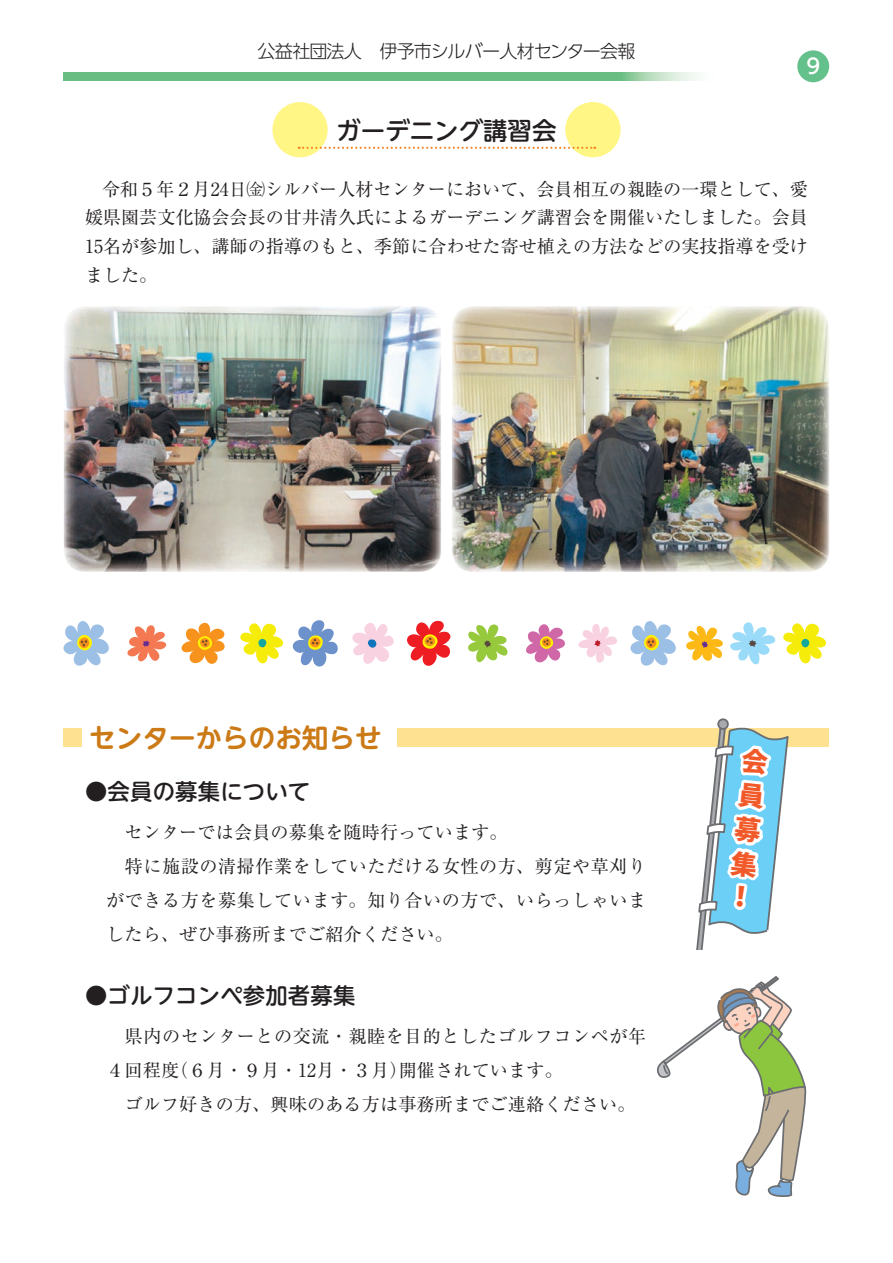
<style>
.page{position:relative;width:893px;height:1263px;background:#fff}
.page>*{position:absolute;margin:0;border:0;box-sizing:border-box;transform-origin:0 0}
.t1{font:700 26.55px "UD Shin M Go Pro De";color:#cb7a16}
.t2{font:800 26.55px/34px "Koz Go Pro";color:#f15929;text-align:justify}
.t3{font:500 24.45px "UD Shin M Go Pro";color:#231f20}
.t4{font:500 22.35px "UD Shin M Go Pro";letter-spacing:.01em;color:#231f20}
.t5{font:500 20.7px "UD Shin Go Pro";color:#fff}
.t6{font:18px/28.7px "Ryumin Pro";letter-spacing:.01em;color:#231f20;text-align:justify}
.t7{font:18px/34px "Ryumin Pro";letter-spacing:.03em;color:#231f20}
.t8{font:300 18px "UD Shin Go Pro";letter-spacing:-.045em;color:#231f20}
</style>
<div class="page">
<div style="left:797px;top:50px;width:32px;height:32px;background:#65c18b;border-radius:50%"></div>
<img style="left:64px;top:72px;width:632px;height:9px">
<div style="left:272px;top:102px;width:56px;height:55px;background:#fff685;border-radius:50%"></div>
<div style="left:565px;top:102px;width:56px;height:55px;background:#fff685;border-radius:50%"></div>
<svg style="left:63px;top:621px;width:46px;height:45px"></svg>
<svg style="left:630px;top:621px;width:46px;height:45px"></svg>
<svg style="left:407px;top:620px;width:44px;height:46px"></svg>
<svg style="left:240px;top:623px;width:44px;height:40px"></svg>
<svg style="left:783px;top:623px;width:44px;height:40px"></svg>
<svg style="left:526px;top:624px;width:39px;height:39px"></svg>
<svg style="left:292px;top:620px;width:46px;height:47px"></svg>
<svg style="left:578px;top:624px;width:39px;height:39px"></svg>
<svg style="left:181px;top:622px;width:44px;height:42px"></svg>
<svg style="left:127px;top:625px;width:40px;height:37px"></svg>
<svg style="left:686px;top:622px;width:89px;height:43px"></svg>
<svg style="left:468px;top:624px;width:40px;height:39px"></svg>
<svg style="left:352px;top:623px;width:42px;height:41px"></svg>
<img style="left:64px;top:306px;width:377px;height:266px">
<img style="left:452px;top:306px;width:377px;height:266px">
<svg style="left:299px;top:147px;width:296px;height:2px"></svg>
<div style="left:398px;top:728px;width:431px;height:18px;background:#ffe192"></div>
<div style="left:64px;top:728px;width:18px;height:18px;background:#ffe192"></div>
<svg style="left:690px;top:718px;width:99px;height:231px"></svg>
<svg style="left:656px;top:976px;width:151px;height:221px"></svg>
<p class="t8" style="left:257px;top:37px;width:380px">公益社団法人　伊予市シルバー人材センター会報</p>
<p class="t5" style="left:806px;top:50px;width:15px">9</p>
<h2 class="t3" style="left:336px;top:110px;width:222px">ガーデニング講習会</h2>
<p class="t6" style="left:85px;top:173px;width:724px;text-indent:17px">令和５年２月24日㈮シルバー人材センターにおいて、会員相互の親睦の一環として、愛媛県園芸文化協会会長の甘井清久氏によるガーデニング講習会を開催いたしました。会員15名が参加し、講師の指導のもと、季節に合わせた寄せ植えの方法などの実技指導を受けました。</p>
<h1 class="t1" style="left:89px;top:717px;width:294px">センターからのお知らせ</h1>
<p class="t4" style="left:85px;top:773px;width:227px">●会員の募集について</p>
<p class="t7" style="left:106px;top:814px;width:541px">　センターでは会員の募集を随時行っています。<br>　特に施設の清掃作業をしていただける女性の方、剪定や草刈りができる方を募集しています。知り合いの方で、いらっしゃいましたら、ぜひ事務所までご紹介ください。</p>
<p class="t4" style="left:85px;top:977px;width:272px">●ゴルフコンペ参加者募集</p>
<p class="t6" style="left:106px;top:1018px;width:541px;line-height:34px;text-align:left">　県内のセンターとの交流・親睦を目的としたゴルフコンペが年<br>４回程度（６月・９月・12月・３月）開催されています。<br>　ゴルフ好きの方、興味のある方は事務所までご連絡ください。</p>
<h1 class="t2" style="left:743px;top:745px;width:15px;rotate:6deg">会員募集！</h1>
</div>
